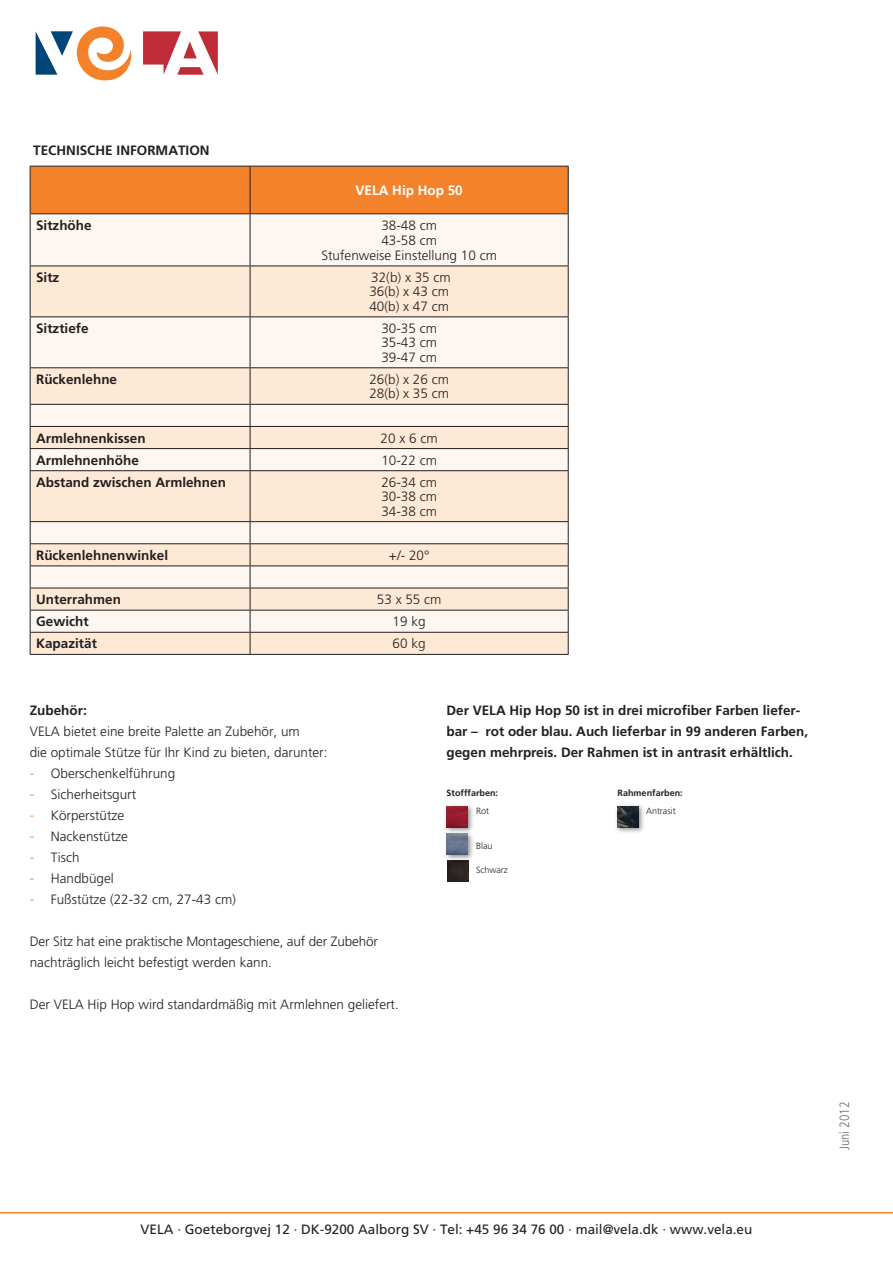
<style>
.page{position:relative;width:893px;height:1263px;background:#fff}
.page>*{position:absolute;margin:0;border:0;box-sizing:border-box;transform-origin:0 0}
.t1{font:300 13.5px/21px "Frutiger";color:#231f20}
.t2{font:700 13.5px/21px "Frutiger";color:#231f20}
.t3{font:13.5px "Frutiger";color:#231f20}
.t4{font:700 13.5px "Frutiger";color:#fff}
.t5{font:300 condensed 13.5px "Frutiger";color:#6c6d70}
.t6{font:700 9px "Frutiger";color:#231f20}
.t7{font:300 9px "Frutiger";letter-spacing:-.005em;color:#231f20}
.s1{font-family:"Myriad Pro";font-weight:400;font-size:14.25px;color:#f4822b}
</style>
<div class="page">
<svg style="left:143px;top:31px;width:75px;height:44px"></svg>
<svg style="left:36px;top:26px;width:96px;height:54px"></svg>
<div style="left:31px;top:167px;width:537px;height:46px;background:#f4822b"></div>
<div style="left:31px;top:214px;width:537px;height:52px;background:#fef7f1"></div>
<svg style="left:31px;top:267px;width:537px;height:387px;fill:#fee9d6"></svg>
<hr style="left:30px;top:166px;width:220px;height:1px;background:#231f20">
<hr style="left:30px;top:166px;width:1px;height:47px;background:#231f20">
<hr style="left:250px;top:166px;width:319px;height:1px;background:#231f20">
<hr style="left:250px;top:166px;width:1px;height:47px;background:#231f20">
<hr style="left:568px;top:166px;width:1px;height:47px;background:#231f20">
<hr style="left:30px;top:213px;width:220px;height:1px;background:#231f20">
<hr style="left:30px;top:214px;width:1px;height:52px;background:#231f20">
<hr style="left:250px;top:213px;width:319px;height:1px;background:#231f20">
<hr style="left:250px;top:214px;width:1px;height:52px;background:#231f20">
<hr style="left:568px;top:214px;width:1px;height:52px;background:#231f20">
<hr style="left:30px;top:266px;width:220px;height:1px;background:#231f20">
<hr style="left:30px;top:266px;width:1px;height:50px;background:#231f20">
<hr style="left:250px;top:266px;width:319px;height:1px;background:#231f20">
<hr style="left:250px;top:266px;width:1px;height:50px;background:#231f20">
<hr style="left:568px;top:266px;width:1px;height:50px;background:#231f20">
<hr style="left:30px;top:316px;width:220px;height:1px;background:#231f20">
<hr style="left:30px;top:317px;width:1px;height:50px;background:#231f20">
<hr style="left:250px;top:316px;width:319px;height:1px;background:#231f20">
<hr style="left:250px;top:317px;width:1px;height:50px;background:#231f20">
<hr style="left:568px;top:317px;width:1px;height:50px;background:#231f20">
<hr style="left:30px;top:367px;width:220px;height:1px;background:#231f20">
<hr style="left:30px;top:368px;width:1px;height:36px;background:#231f20">
<hr style="left:250px;top:367px;width:319px;height:1px;background:#231f20">
<hr style="left:250px;top:368px;width:1px;height:36px;background:#231f20">
<hr style="left:568px;top:368px;width:1px;height:36px;background:#231f20">
<hr style="left:30px;top:404px;width:220px;height:1px;background:#231f20">
<hr style="left:250px;top:404px;width:319px;height:1px;background:#231f20">
<hr style="left:30px;top:426px;width:220px;height:1px;background:#231f20">
<hr style="left:250px;top:426px;width:319px;height:1px;background:#231f20">
<hr style="left:30px;top:448px;width:220px;height:1px;background:#231f20">
<svg style="left:30px;top:405px;width:1px;height:65px"></svg>
<hr style="left:250px;top:448px;width:319px;height:1px;background:#231f20">
<svg style="left:250px;top:405px;width:1px;height:65px"></svg>
<svg style="left:568px;top:405px;width:1px;height:65px"></svg>
<hr style="left:30px;top:470px;width:220px;height:1px;background:#231f20">
<hr style="left:30px;top:471px;width:1px;height:50px;background:#231f20">
<hr style="left:250px;top:470px;width:319px;height:1px;background:#231f20">
<hr style="left:250px;top:471px;width:1px;height:50px;background:#231f20">
<hr style="left:568px;top:471px;width:1px;height:50px;background:#231f20">
<hr style="left:30px;top:521px;width:220px;height:1px;background:#231f20">
<hr style="left:250px;top:521px;width:319px;height:1px;background:#231f20">
<hr style="left:30px;top:543px;width:220px;height:1px;background:#231f20">
<hr style="left:250px;top:543px;width:319px;height:1px;background:#231f20">
<hr style="left:30px;top:565px;width:220px;height:1px;background:#231f20">
<hr style="left:250px;top:565px;width:319px;height:1px;background:#231f20">
<hr style="left:30px;top:588px;width:220px;height:1px;background:#231f20">
<hr style="left:250px;top:588px;width:319px;height:1px;background:#231f20">
<hr style="left:30px;top:610px;width:220px;height:1px;background:#231f20">
<hr style="left:250px;top:610px;width:319px;height:1px;background:#231f20">
<hr style="left:30px;top:632px;width:220px;height:1px;background:#231f20">
<svg style="left:30px;top:522px;width:1px;height:132px"></svg>
<hr style="left:250px;top:632px;width:319px;height:1px;background:#231f20">
<svg style="left:250px;top:522px;width:1px;height:132px"></svg>
<svg style="left:568px;top:522px;width:1px;height:132px"></svg>
<hr style="left:30px;top:654px;width:220px;height:1px;background:#231f20">
<hr style="left:250px;top:654px;width:319px;height:1px;background:#231f20">
<div style="left:444px;top:803px;width:30px;height:31px;background:#231f20;opacity:.5"></div>
<img style="left:447px;top:806px;width:21px;height:21px">
<div style="left:444px;top:831px;width:30px;height:30px;background:#231f20;opacity:.5"></div>
<img style="left:447px;top:834px;width:21px;height:20px">
<div style="left:615px;top:803px;width:30px;height:31px;background:#231f20;opacity:.5"></div>
<img style="left:618px;top:806px;width:21px;height:21px">
<img style="left:448px;top:861px;width:20px;height:21px">
<hr style="left:0;top:1212px;width:893px;height:1px;background:#f4822b">
<p class="t2" style="left:33px;top:140px;width:178px">TECHNISCHE INFORMATION</p>
<p class="t4" style="left:355px;top:182px;width:109px">VELA Hip Hop 50</p>
<p class="t2" style="left:36px;top:215px;width:57px">Sitzhöhe</p>
<p class="t1" style="left:381px;top:215px;width:57px">38-48 cm</p>
<p class="t1" style="left:381px;top:230px;width:57px">43-58 cm</p>
<p class="t1" style="left:321px;top:245px;width:177px">Stufenweise Einstellung 10 cm</p>
<p class="t2" style="left:36px;top:267px;width:25px">Sitz</p>
<p class="t1" style="left:371px;top:267px;width:81px">32(b) x 35 cm</p>
<p class="t1" style="left:369px;top:281px;width:81px">36(b) x 43 cm</p>
<p class="t1" style="left:369px;top:296px;width:81px">40(b) x 47 cm</p>
<p class="t2" style="left:36px;top:318px;width:54px">Sitztiefe</p>
<p class="t1" style="left:381px;top:318px;width:57px">30-35 cm</p>
<p class="t1" style="left:381px;top:332px;width:57px">35-43 cm</p>
<p class="t1" style="left:381px;top:347px;width:57px">39-47 cm</p>
<p class="t2" style="left:36px;top:369px;width:83px">Rückenlehne</p>
<p class="t1" style="left:369px;top:369px;width:81px">26(b) x 26 cm</p>
<p class="t1" style="left:369px;top:383px;width:81px">28(b) x 35 cm</p>
<p class="t2" style="left:36px;top:427px;width:111px">Armlehnenkissen</p>
<p class="t1" style="left:381px;top:428px;width:59px">20 x 6 cm</p>
<p class="t2" style="left:36px;top:450px;width:104px">Armlehnenhöhe</p>
<p class="t1" style="left:381px;top:450px;width:57px">10-22 cm</p>
<p class="t2" style="left:36px;top:472px;width:191px">Abstand zwischen Armlehnen</p>
<p class="t1" style="left:381px;top:472px;width:57px">26-34 cm</p>
<p class="t1" style="left:381px;top:486px;width:57px">30-38 cm</p>
<p class="t1" style="left:381px;top:501px;width:57px">34-38 cm</p>
<p class="t2" style="left:36px;top:545px;width:134px">Rückenlehnenwinkel</p>
<p class="t1" style="left:389px;top:545px;width:42px">+/- 20°</p>
<p class="t2" style="left:36px;top:589px;width:86px">Unterrahmen</p>
<p class="t1" style="left:377px;top:589px;width:66px">53 x 55 cm</p>
<p class="t2" style="left:36px;top:611px;width:54px">Gewicht</p>
<p class="t1" style="left:393px;top:611px;width:35px">19 kg</p>
<p class="t2" style="left:36px;top:633px;width:62px">Kapazität</p>
<p class="t1" style="left:393px;top:633px;width:35px">60 kg</p>
<p class="t2" style="left:30px;top:700px;width:59px">Zubehör:</p>
<p class="t1" style="left:30px;top:721px;width:272px">VELA bietet eine breite Palette an Zubehör, um</p>
<p class="t1" style="left:30px;top:742px;width:299px">die optimale Stütze für Ihr Kind zu bieten, darunter:</p>
<p class="t1" style="left:30px;top:763px;width:147px"><span class="s1">-</span> Oberschenkelführung</p>
<p class="t1" style="left:30px;top:784px;width:108px"><span class="s1">-</span> Sicherheitsgurt</p>
<p class="t1" style="left:30px;top:805px;width:96px"><span class="s1">-</span> Körperstütze</p>
<p class="t1" style="left:30px;top:826px;width:100px"><span class="s1">-</span> Nackenstütze</p>
<p class="t1" style="left:30px;top:847px;width:51px"><span class="s1">-</span> Tisch</p>
<p class="t1" style="left:30px;top:868px;width:86px"><span class="s1">-</span> Handbügel</p>
<p class="t1" style="left:30px;top:889px;width:208px"><span class="s1">-</span> Fußstütze (22-32 cm, 27-43 cm)</p>
<p class="t1" style="left:30px;top:931px;width:350px">Der Sitz hat eine praktische Montageschiene, auf der Zubehör nachträglich leicht befestigt werden kann.</p>
<p class="t1" style="left:30px;top:994px;width:371px">Der VELA Hip Hop wird standardmäßig mit Armlehnen geliefert.</p>
<p class="t2" style="left:446px;top:700px;width:363px">Der VELA Hip Hop 50 ist in drei microfiber Farben liefer&shy;bar – rot oder blau. Auch lieferbar in 99 anderen Farben, gegen mehrpreis. Der Rahmen ist in antrasit erhältlich.</p>
<p class="t6" style="left:446px;top:787px;width:53px">Stofffarben:</p>
<p class="t6" style="left:618px;top:787px;width:67px">Rahmenfarben:</p>
<p class="t7" style="left:476px;top:805px;width:15px">Rot</p>
<p class="t7" style="left:646px;top:805px;width:31px">Antrasit</p>
<p class="t7" style="left:476px;top:841px;width:18px">Blau</p>
<p class="t7" style="left:476px;top:865px;width:33px">Schwarz</p>
<p class="t3" style="left:141px;top:1221px;width:613px">VELA · Goeteborgvej 12 · DK-9200 Aalborg SV · Tel: +45 96 34 76 00 · mail@vela.dk · www.vela.eu</p>
<p class="t5" style="left:837px;top:1150px;width:50px;rotate:-90deg">Juni 2012</p>
</div>
